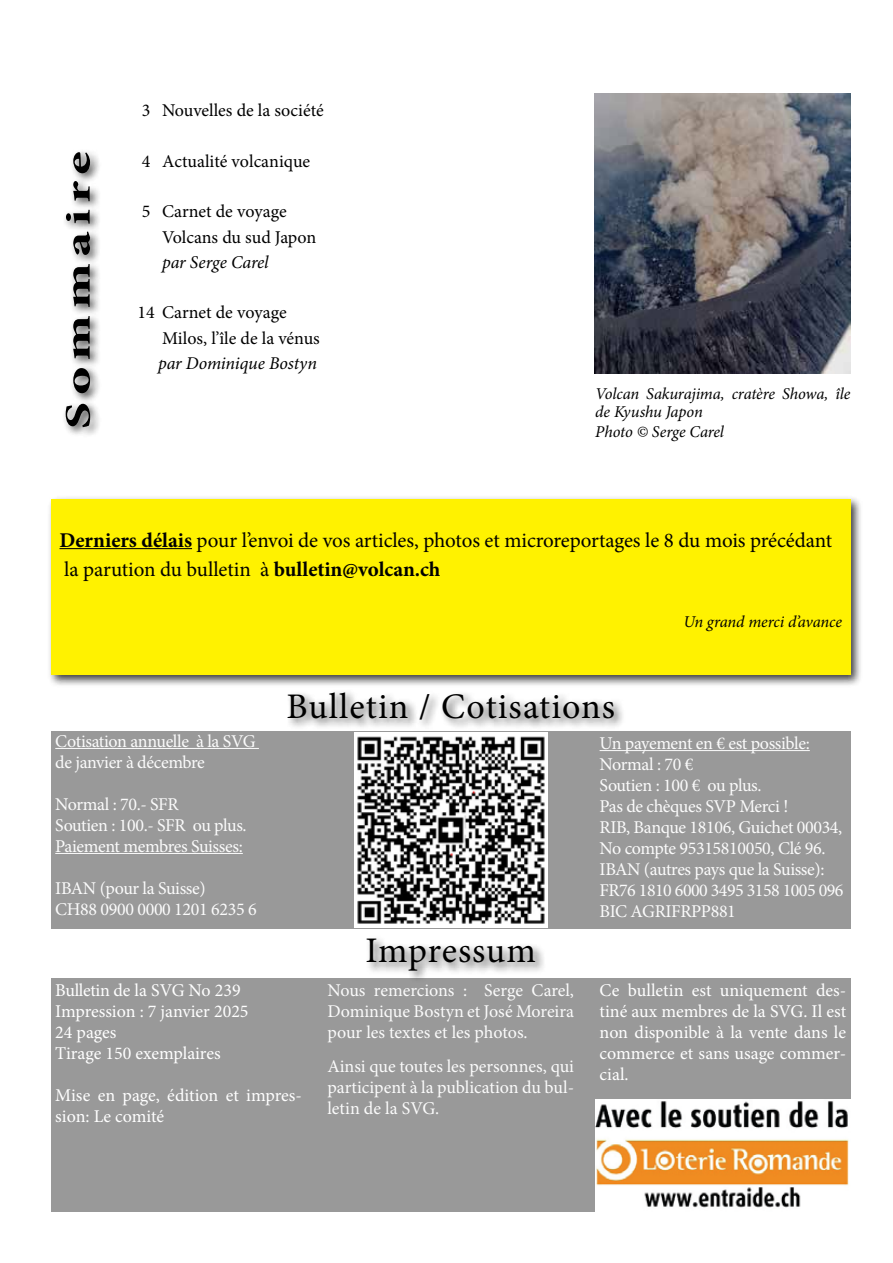
<style>
.page{position:relative;width:893px;height:1263px;background:#fff}
.page>*{position:absolute;margin:0;border:0;box-sizing:border-box;transform-origin:0 0}
.t1{font:36px "Minion Pro";letter-spacing:.03em;color:#000}
.t2{font:700 36px "Minion Pro";letter-spacing:.12em;color:#000;scale:1.5 1}
.t3{font:21px/29.5px "Minion Pro";letter-spacing:-.005em;color:#000}
.t4{font:18px/21px "Minion Pro";letter-spacing:-.02em;color:#fbfbfb}
.t5{font:18px/21px "Minion Pro";color:#fff}
.t6{font:18px/25.2px "Minion Pro";color:#000}
.t7{font:italic 18px "Minion Pro";letter-spacing:-.005em;color:#000}
.t8{font:italic 16.5px/18px "Minion Pro";letter-spacing:-.01em;color:#000}
.s1{font-weight:700}
</style>
<div class="page">
<div style="left:51px;top:731px;width:799px;height:198px;background:#999"></div>
<div style="left:51px;top:979px;width:799px;height:233px;background:#999"></div>
<img style="left:595px;top:1099px;width:255px;height:113px">
<hr style="left:55px;top:748px;width:204px;height:1px;background:#fbfbfb">
<hr style="left:55px;top:853px;width:188px;height:1px;background:#fbfbfb">
<hr style="left:600px;top:750px;width:210px;height:1px;background:#fbfbfb">
<div style="left:62px;top:148px;width:40px;height:290px;background:#000;opacity:.75"></div>
<div style="left:364px;top:935px;width:183px;height:48px;background:#000;opacity:.75"></div>
<div style="left:285px;top:689px;width:340px;height:42px;background:#000;opacity:.75"></div>
<div style="left:47px;top:496px;width:816px;height:192px;background:#000;opacity:.75"></div>
<div style="left:51px;top:500px;width:799px;height:175px;background:#fff200"></div>
<hr style="left:60px;top:548px;width:132px;height:1px;background:#000">
<img style="left:594px;top:94px;width:256px;height:279px">
<img style="left:355px;top:732px;width:193px;height:196px">
<h1 class="t2" style="left:53px;top:429px;width:187px;rotate:-90deg">Sommaire</h1>
<p class="t6" style="left:142px;top:98px;width:184px">3 Nouvelles de la société</p>
<p class="t6" style="left:142px;top:149px;width:170px">4 Actualité volcanique</p>
<p class="t6" style="left:162px;top:199px;width:156px;text-indent:-20px">5 Carnet de voyage<br>Volcans du sud Japon</p>
<p class="t7" style="left:162px;top:250px;width:108px">par Serge Carel</p>
<p class="t6" style="left:162px;top:300px;width:159px;text-indent:-24px">14 Carnet de voyage<br>Milos, l’île de la vénus</p>
<p class="t7" style="left:158px;top:351px;width:161px">par Dominique Bostyn</p>
<p class="t8" style="left:595px;top:384px;width:257px">Volcan Sakurajima, cratère Showa, île de Kyushu Japon</p>
<p class="t8" style="left:595px;top:422px;width:130px">Photo © Serge Carel</p>
<p class="t3" style="left:60px;top:525px;width:774px"><span class="s1">Derniers délais</span> pour l’envoi de vos articles, photos et microreportages le 8 du mois précédant la parution du bulletin à <span class="s1">bulletin@volcan.ch</span></p>
<p class="t8" style="left:683px;top:612px;width:160px">Un grand merci d’avance</p>
<p class="t4" style="left:55px;top:730px;width:202px">Cotisation annuelle à la SVG de janvier à décembre</p>
<p class="t4" style="left:55px;top:793px;width:193px">Normal : 70.- SFR<br>Soutien : 100.- SFR ou plus.<br>Paiement membres Suisses:</p>
<p class="t4" style="left:55px;top:877px;width:203px">IBAN (pour la Suisse)<br>CH88 0900 0000 1201 6235 6</p>
<h1 class="t1" style="left:287px;top:682px;width:330px">Bulletin / Cotisations</h1>
<h1 class="t1" style="left:365px;top:927px;width:172px">Impressum</h1>
<p class="t4" style="left:600px;top:733px;width:245px">Un payement en € est possible:<br>Normal : 70 €<br>Soutien : 100 € ou plus.<br>Pas de chèques SVP Merci !<br>RIB, Banque 18106, Guichet 00034,<br>No compte 95315810050, Clé 96.<br>IBAN (autres pays que la Suisse):<br>FR76 1810 6000 3495 3158 1005 096<br>BIC AGRIFRPP881</p>
<p class="t5" style="left:55px;top:980px;width:195px">Bulletin de la SVG No 239<br>Impression : 7 janvier 2025<br>24 pages<br>Tirage 150 exemplaires</p>
<p class="t5" style="left:55px;top:1085px;width:248px">Mise en page, édition et impres&shy;sion: Le comité</p>
<p class="t4" style="left:327px;top:980px;width:248px;text-align:justify">Nous remercions : Serge Carel, Dominique Bostyn et José Moreira pour les textes et les photos.</p>
<p class="t4" style="left:327px;top:1056px;width:248px;text-align:justify">Ainsi que toutes les personnes, qui participent à la publication du bul&shy;letin de la SVG.</p>
<p class="t5" style="left:600px;top:980px;width:248px;text-align:justify">Ce bulletin est uniquement des&shy;tiné aux membres de la SVG. Il est non disponible à la vente dans le commerce et sans usage commer&shy;cial.</p>
</div>
